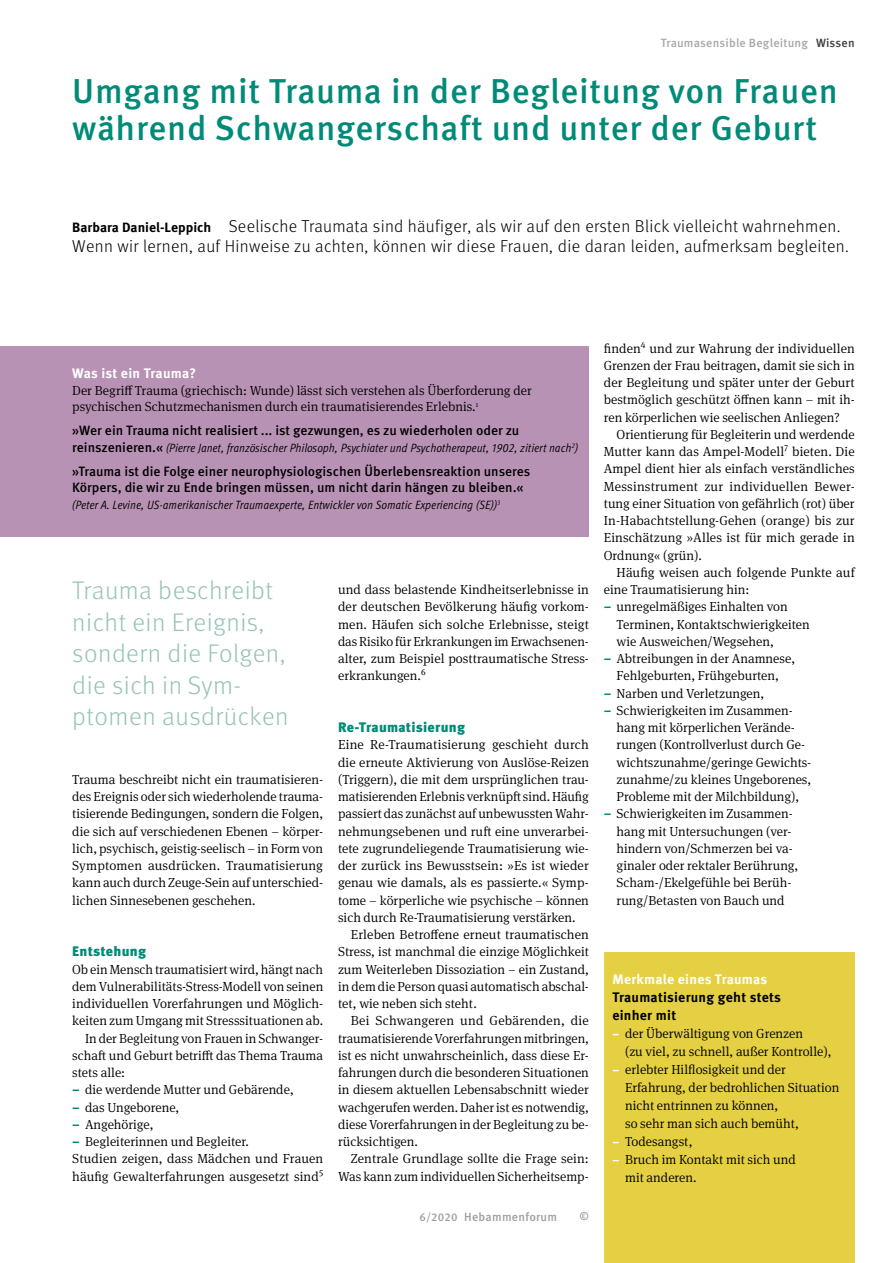
<style>
.page{position:relative;width:893px;height:1263px;background:#fff}
.page>*{position:absolute;margin:0;border:0;box-sizing:border-box;transform-origin:0 0}
.t1{font:500 34.5px/37.5px "Meta OT";letter-spacing:.02em;color:#008b78}
.t2{font:300 25.5px/31.5px "Meta OT";letter-spacing:.02em;color:#98c3b8}
.t3{font:300 17.25px/20.2px "Meta OT";letter-spacing:.02em;color:#000}
.t4{font:700 13.8px "Meta OT";letter-spacing:.015em;color:#fff}
.t5{font:700 13.8px/18px "Meta OT";letter-spacing:.02em;color:#000}
.t6{font:900 13.8px "Meta OT";letter-spacing:.015em;color:#008b78}
.t7{font:500 13.5px/16.5px "Meta OT";color:#000}
.t8{font:300 13.2px/17.2px "Meta Serif OT";color:#000}
.t9{font:12px "Meta OT Cond Norm Ita";letter-spacing:.01em;color:#000}
.t10{font:500 12px "Meta OT";letter-spacing:.015em;color:#a7a8aa}
.t11{font:500 12px "Meta OT";letter-spacing:.02em;color:#9c9e9f}
.t12{font:500 11.25px "Meta OT";color:#9c9e9f}
.s1{color:#3e3d40}
.s2{font-weight:700;font-size:13.5px}
.s3{font-family:"Meta OT";font-weight:500;font-size:13.5px}
.s4{font-weight:900;color:#008b78}
.s5{font-size:11.25px}
.s6{font-weight:900;font-size:12px;color:#fff}
</style>
<div class="page">
<div style="left:0;top:347px;width:589px;height:190px;background:#b892b4"></div>
<div style="left:604px;top:952px;width:251px;height:311px;background:#e5d044"></div>
<p class="t10" style="left:661px;top:36px;width:196px">Traumasensible Begleitung <span class="s1">Wissen</span></p>
<h1 class="t1" style="left:72px;top:72px;width:767px">Umgang mit Trauma in der Begleitung von Frauen während Schwangerschaft und unter der Geburt</h1>
<h3 class="t3" style="left:72px;top:216px;width:778px"><span class="s2">Barbara Daniel-Leppich</span> Seelische Traumata sind häufiger, als wir auf den ersten Blick vielleicht wahrnehmen.<br>Wenn wir lernen, auf Hinweise zu achten, können wir diese Frauen, die daran leiden, aufmerksam begleiten.</h3>
<p class="t4" style="left:72px;top:365px;width:125px">Was ist ein Trauma?</p>
<p class="t8" style="left:72px;top:382px;width:461px;line-height:16.5px">Der Begriff Trauma (griechisch: Wunde) lässt sich verstehen als Überforderung der psychischen Schutzmechanismen durch ein traumatisierendes Erlebnis.<sup>1</sup></p>
<p class="t7" style="left:72px;top:422px;width:449px">»Wer ein Trauma nicht realisiert ... ist gezwungen, es zu wiederholen oder zu</p>
<p class="t9" style="left:72px;top:440px;width:507px"><span class="s3">reinszenieren.«</span> (Pierre Janet, französischer Philosoph, Psychiater und Psychotherapeut, 1902, zitiert nach<sup>2</sup>)</p>
<p class="t7" style="left:72px;top:463px;width:459px">»Trauma ist die Folge einer neurophysiologischen Überlebensreaktion unseres<br>Körpers, die wir zu Ende bringen müssen, um nicht darin hängen zu bleiben.«</p>
<p class="t9" style="left:72px;top:497px;width:429px">(Peter A. Levine, US-amerikanischer Traumaexperte, Entwickler von Somatic Experiencing (SE))<sup>3</sup></p>
<h2 class="t2" style="left:72px;top:575px;width:218px">Trauma beschreibt nicht ein Ereignis, sondern die Folgen, die sich in Sym&shy;ptomen ausdrücken</h2>
<p class="t8" style="left:72px;top:771px;width:252px;text-align:justify">Trauma beschreibt nicht ein traumatisieren&shy;des Ereignis oder sich wiederholende trauma&shy;tisierende Bedingungen, sondern die Folgen, die sich auf verschiedenen Ebenen – körper&shy;lich, psychisch, geistig-seelisch – in Form von Symptomen ausdrücken. Traumatisierung kann auch durch Zeuge-Sein auf unterschied&shy;lichen Sinnesebenen geschehen.</p>
<p class="t6" style="left:72px;top:943px;width:75px">Entstehung</p>
<p class="t8" style="left:72px;top:960px;width:252px">Ob ein Mensch traumatisiert wird, hängt nach</p>
<p class="t8" style="left:72px;top:978px;width:253px">dem Vulnerabilitäts-Stress-Modell von seinen</p>
<p class="t8" style="left:72px;top:995px;width:252px">individuellen Vorerfahrungen und Möglich-</p>
<p class="t8" style="left:72px;top:1012px;width:252px">keiten zum Umgang mit Stresssituationen ab.</p>
<p class="t8" style="left:85px;top:1029px;width:240px">In der Begleitung von Frauen in Schwanger-</p>
<p class="t8" style="left:72px;top:1047px;width:252px">schaft und Geburt betrifft das Thema Trauma</p>
<p class="t8" style="left:72px;top:1064px;width:54px">stets alle:</p>
<p class="t8" style="left:72px;top:1081px;width:223px"><span class="s4">–</span> die werdende Mutter und Gebärende,</p>
<p class="t8" style="left:72px;top:1098px;width:109px"><span class="s4">–</span> das Ungeborene,</p>
<p class="t8" style="left:72px;top:1116px;width:83px"><span class="s4">–</span> Angehörige,</p>
<p class="t8" style="left:72px;top:1133px;width:253px"><span class="s4">–</span> Begleiterinnen und Begleiter.<br>Studien zeigen, dass Mädchen und Frauen häufig Gewalterfahrungen ausgesetzt sind<sup>5</sup></p>
<p class="t8" style="left:338px;top:581px;width:252px">und dass belastende Kindheitserlebnisse in der deutschen Bevölkerung häufig vorkom&shy;men. Häufen sich solche Erlebnisse, steigt das Risiko für Erkrankungen im Erwachsenen&shy;alter, zum Beispiel posttraumatische Stress&shy;erkrankungen.<sup>6</sup></p>
<p class="t6" style="left:338px;top:719px;width:129px">Re-Traumatisierung</p>
<p class="t8" style="left:338px;top:736px;width:252px">Eine Re-Traumatisierung geschieht durch die erneute Aktivierung von Auslöse-Reizen (Triggern), die mit dem ursprünglichen trau&shy;matisierenden Erlebnis verknüpft sind. Häufig passiert das zunächst auf unbewussten Wahr&shy;nehmungsebenen und ruft eine unverarbei&shy;tete zugrundeliegende Traumatisierung wie&shy;der zurück ins Bewusstsein: »Es ist wieder genau wie damals, als es passierte.« Symp&shy;tome – körperliche wie psychische – können sich durch Re-Traumatisierung verstärken.</p>
<p class="t8" style="left:338px;top:926px;width:252px;text-align:justify;text-indent:13px">Erleben Betroffene erneut traumatischen Stress, ist manchmal die einzige Möglichkeit zum Weiterleben Dissoziation – ein Zustand, in dem die Person quasi automatisch abschal&shy;tet, wie neben sich steht.</p>
<p class="t8" style="left:338px;top:1012px;width:252px;text-align:justify;text-indent:13px">Bei Schwangeren und Gebärenden, die traumatisierende Vorerfahrungen mitbringen, ist es nicht unwahrscheinlich, dass diese Er&shy;fahrungen durch die besonderen Situationen in diesem aktuellen Lebensabschnitt wieder wachgerufen werden. Daher ist es notwendig, diese Vorerfahrungen in der Begleitung zu be&shy;rücksichtigen.</p>
<p class="t8" style="left:338px;top:1150px;width:252px;text-align:right">Zentrale Grundlage sollte die Frage sein:<br>Was kann zum individuellen Sicherheitsemp-</p>
<p class="t11" style="left:420px;top:1209px;width:139px"><span class="s5">6/2020</span> Hebammenforum</p>
<p class="t12" style="left:579px;top:1209px;width:11px">©</p>
<p class="t8" style="left:604px;top:339px;width:252px;text-align:justify">finden<sup>4</sup> und zur Wahrung der individuellen Grenzen der Frau beitragen, damit sie sich in der Begleitung und später unter der Geburt bestmöglich geschützt öffnen kann – mit ih&shy;ren körperlichen wie seelischen Anliegen?</p>
<p class="t8" style="left:604px;top:426px;width:252px;text-align:justify;text-indent:13px">Orientierung für Begleiterin und werdende Mutter kann das Ampel-Modell<sup>7</sup> bieten. Die Ampel dient hier als einfach verständliches Messinstrument zur individuellen Bewer&shy;tung einer Situation von gefährlich (rot) über In-Habachtstellung-Gehen (orange) bis zur Einschätzung »Alles ist für mich gerade in Ordnung« (grün).</p>
<p class="t8" style="left:604px;top:564px;width:252px;text-indent:13px">Häufig weisen auch folgende Punkte auf eine Traumatisierung hin:</p>
<p class="t8" style="left:617px;top:598px;width:195px;text-indent:-13px"><span class="s4">–</span> unregelmäßiges Einhalten von<br>Terminen, Kontaktschwierigkeiten wie Ausweichen/Wegsehen,</p>
<p class="t8" style="left:604px;top:650px;width:193px;text-align:center"><span class="s4">–</span> Abtreibungen in der Anamnese,<br>Fehlgeburten, Frühgeburten,</p>
<p class="t8" style="left:604px;top:684px;width:162px"><span class="s4">–</span> Narben und Verletzungen,</p>
<p class="t8" style="left:617px;top:702px;width:196px;text-indent:-13px"><span class="s4">–</span> Schwierigkeiten im Zusammen&shy;hang mit körperlichen Verände&shy;rungen (Kontrollverlust durch Ge&shy;wichtszunahme/geringe Gewichts&shy;zunahme/zu kleines Ungeborenes, Probleme mit der Milchbildung),</p>
<p class="t8" style="left:617px;top:805px;width:183px;text-indent:-13px"><span class="s4">–</span> Schwierigkeiten im Zusammen&shy;hang mit Untersuchungen (ver&shy;hindern von/Schmerzen bei va&shy;ginaler oder rektaler Berührung,<br>Scham-/Ekelgefühle bei Berüh&shy;rung/Betasten von Bauch und</p>
<p class="t4" style="left:612px;top:971px;width:156px">Merkmale eines Traumas</p>
<p class="t5" style="left:612px;top:988px;width:170px">Traumatisierung geht stets einher mit</p>
<p class="t8" style="left:625px;top:1024px;width:208px;line-height:18px;text-indent:-13px"><span class="s6">–</span> der Überwältigung von Grenzen<br>(zu viel, zu schnell, außer Kontrolle),</p>
<p class="t8" style="left:625px;top:1060px;width:216px;line-height:18px;text-indent:-13px"><span class="s6">–</span> erlebter Hilflosigkeit und der<br>Erfahrung, der bedrohlichen Situation nicht entrinnen zu können,<br>so sehr man sich auch bemüht,</p>
<p class="t8" style="left:612px;top:1133px;width:82px"><span class="s6">–</span> Todesangst,</p>
<p class="t8" style="left:625px;top:1150px;width:172px;line-height:18px;text-indent:-13px"><span class="s6">–</span> Bruch im Kontakt mit sich und mit anderen.</p>
</div>
